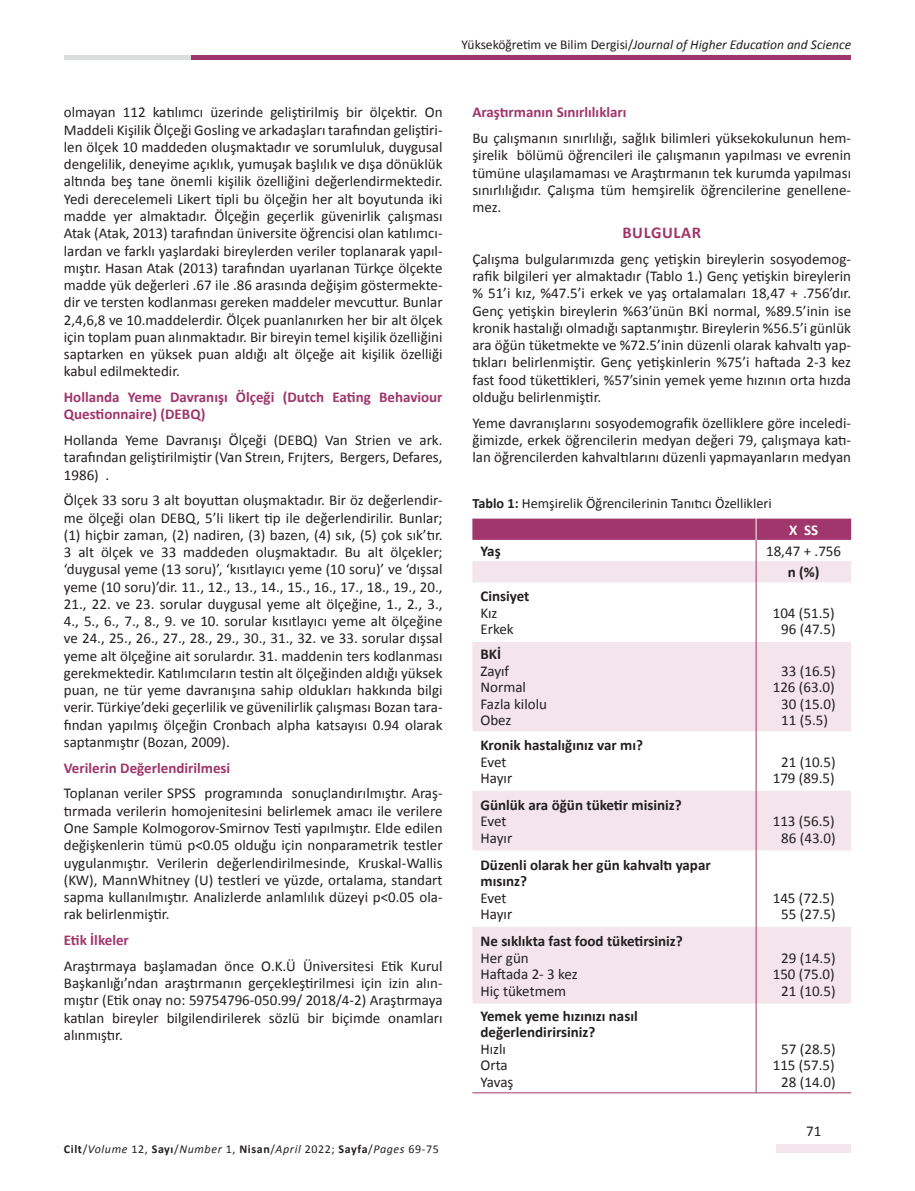
<style>
.page{position:relative;width:915px;height:1191px;background:#fff}
.page>*{position:absolute;margin:0;border:0;box-sizing:border-box;transform-origin:0 0}
.t1{font:700 16.5px "Calibri";letter-spacing:.04em;color:#9f366c}
.t2{font:15px/17.2px "Calibri";color:#231f20;text-align:justify}
.t3{font:700 15px/16.5px "Calibri";color:#231f20}
.t4{font:700 15px/17.2px "Calibri";color:#9f366c}
.t5{font:700 15px "Calibri";color:#fff}
.t6{font:14.25px "Calibri";color:#231f20}
.t7{font:italic 13.5px "Calibri";color:#231f20}
.t8{font:italic 12px "Calibri";letter-spacing:.05em;color:#231f20}
.s1{font-style:normal}
.s2{font-weight:700;font-style:normal}
.s3{font-weight:700}
</style>
<div class="page">
<div style="left:776px;top:1144px;width:74px;height:8px;background:#f3e5eb"></div>
<div style="left:64px;top:55px;width:132px;height:5px;background:#dcdddf"></div>
<div style="left:191px;top:55px;width:659px;height:5px;background:#9f366c"></div>
<svg style="left:472px;top:582px;width:378px;height:421px;fill:#f3e5eb"></svg>
<hr style="left:755px;top:582px;width:1px;height:60px;background:#9f366c">
<hr style="left:755px;top:642px;width:1px;height:89px;background:#9f366c">
<hr style="left:755px;top:731px;width:1px;height:60px;background:#9f366c">
<hr style="left:755px;top:791px;width:1px;height:59px;background:#9f366c">
<hr style="left:755px;top:850px;width:1px;height:77px;background:#9f366c">
<hr style="left:755px;top:927px;width:1px;height:76px;background:#9f366c">
<hr style="left:755px;top:1003px;width:1px;height:89px;background:#9f366c">
<svg style="left:472px;top:518px;width:378px;height:64px"></svg>
<hr style="left:472px;top:1092px;width:283px;height:1px;background:#9f366c">
<hr style="left:755px;top:1092px;width:95px;height:1px;background:#9f366c">
<p class="t7" style="left:461px;top:36px;width:391px"><span class="s1">Yükseköğretim ve Bilim Dergisi/</span>Journal of Higher Education and Science</p>
<p class="t2" style="left:64px;top:104px;width:380px">olmayan 112 katılımcı üzerinde geliştirilmiş bir ölçektir. On Maddeli Kişilik Ölçeği Gosling ve arkadaşları tarafından geliştiri&shy;len ölçek 10 maddeden oluşmaktadır ve sorumluluk, duygusal dengelilik, deneyime açıklık, yumuşak başlılık ve dışa dönüklük altında beş tane önemli kişilik özelliğini değerlendirmektedir.<br>Yedi derecelemeli Likert tipli bu ölçeğin her alt boyutunda iki madde yer almaktadır. Ölçeğin geçerlik güvenirlik çalışması Atak (Atak, 2013) tarafından üniversite öğrencisi olan katılımcı&shy;lardan ve farklı yaşlardaki bireylerden veriler toplanarak yapıl&shy;mıştır. Hasan Atak (2013) tarafından uyarlanan Türkçe ölçekte madde yük değerleri .67 ile .86 arasında değişim göstermekte&shy;dir ve tersten kodlanması gereken maddeler mevcuttur. Bunlar 2,4,6,8 ve 10.maddelerdir. Ölçek puanlanırken her bir alt ölçek için toplam puan alınmaktadır. Bir bireyin temel kişilik özelliğini saptarken en yüksek puan aldığı alt ölçeğe ait kişilik özelliği kabul edilmektedir.</p>
<p class="t4" style="left:64px;top:388px;width:380px">Hollanda Yeme Davranışı Ölçeği (Dutch Eating Behaviour<br>Questionnaire) (DEBQ)</p>
<p class="t2" style="left:64px;top:431px;width:380px">Hollanda Yeme Davranışı Ölçeği (DEBQ) Van Strien ve ark. tarafından geliştirilmiştir (Van Streın, Frıjters, Bergers, Defares, 1986) .</p>
<p class="t2" style="left:64px;top:492px;width:380px">Ölçek 33 soru 3 alt boyuttan oluşmaktadır. Bir öz değerlendir&shy;me ölçeği olan DEBQ, 5’li likert tip ile değerlendirilir. Bunlar; (1) hiçbir zaman, (2) nadiren, (3) bazen, (4) sık, (5) çok sık’tır.<br>3 alt ölçek ve 33 maddeden oluşmaktadır. Bu alt ölçekler; ‘duygusal yeme (13 soru)’, ‘kısıtlayıcı yeme (10 soru)’ ve ‘dışsal yeme (10 soru)’dir. 11., 12., 13., 14., 15., 16., 17., 18., 19., 20., 21., 22. ve 23. sorular duygusal yeme alt ölçeğine, 1., 2., 3., 4., 5., 6., 7., 8., 9. ve 10. sorular kısıtlayıcı yeme alt ölçeğine ve 24., 25., 26., 27., 28., 29., 30., 31., 32. ve 33. sorular dışsal yeme alt ölçeğine ait sorulardır. 31. maddenin ters kodlanması gerekmektedir. Katılımcıların testin alt ölçeğinden aldığı yüksek puan, ne tür yeme davranışına sahip oldukları hakkında bilgi verir. Türkiye’deki geçerlilik ve güvenilirlik çalışması Bozan tara&shy;fından yapılmış ölçeğin Cronbach alpha katsayısı 0.94 olarak saptanmıştır (Bozan, 2009).</p>
<p class="t4" style="left:64px;top:759px;width:168px">Verilerin Değerlendirilmesi</p>
<p class="t2" style="left:64px;top:785px;width:380px">Toplanan veriler SPSS programında sonuçlandırılmıştır. Araş&shy;tırmada verilerin homojenitesini belirlemek amacı ile verilere One Sample Kolmogorov-Smirnov Testi yapılmıştır. Elde edilen değişkenlerin tümü p&lt;0.05 olduğu için nonparametrik testler uygulanmıştır. Verilerin değerlendirilmesinde, Kruskal-Wallis (KW), MannWhitney (U) testleri ve yüzde, ortalama, standart sapma kullanılmıştır. Analizlerde anlamlılık düzeyi p&lt;0.05 ola&shy;rak belirlenmiştir.</p>
<p class="t4" style="left:64px;top:931px;width:67px">Etik İlkeler</p>
<p class="t2" style="left:64px;top:957px;width:380px">Araştırmaya başlamadan önce O.K.Ü Üniversitesi Etik Kurul Başkanlığı’ndan araştırmanın gerçekleştirilmesi için izin alın&shy;mıştır (Etik onay no: 59754796-050.99/ 2018/4-2) Araştırmaya katılan bireyler bilgilendirilerek sözlü bir biçimde onamları alınmıştır.</p>
<p class="t8" style="left:64px;top:1140px;width:376px"><span class="s2">Cilt</span><span class="s1">/</span>Volume <span class="s1">12,</span> <span class="s2">Sayı</span><span class="s1">/</span>Number <span class="s1">1,</span> <span class="s2">Nisan</span><span class="s1">/</span>April <span class="s1">2022;</span> <span class="s2">Sayfa</span><span class="s1">/</span>Pages <span class="s1">69-75</span></p>
<p class="t4" style="left:472px;top:104px;width:156px">Araştırmanın Sınırlılıkları</p>
<p class="t2" style="left:472px;top:130px;width:380px">Bu çalışmanın sınırlılığı, sağlık bilimleri yüksekokulunun hem&shy;şirelik bölümü öğrencileri ile çalışmanın yapılması ve evrenin tümüne ulaşılamaması ve Araştırmanın tek kurumda yapılması sınırlılığıdır. Çalışma tüm hemşirelik öğrencilerine genellene&shy;mez.</p>
<p class="t1" style="left:622px;top:222px;width:80px">BULGULAR</p>
<p class="t2" style="left:472px;top:250px;width:380px">Çalışma bulgularımızda genç yetişkin bireylerin sosyodemog&shy;rafik bilgileri yer almaktadır (Tablo 1.) Genç yetişkin bireylerin % 51’i kız, %47.5’i erkek ve yaş ortalamaları 18,47 + .756’dır.<br>Genç yetişkin bireylerin %63’ünün BKİ normal, %89.5’inin ise kronik hastalığı olmadığı saptanmıştır. Bireylerin %56.5’i günlük ara öğün tüketmekte ve %72.5’inin düzenli olarak kahvaltı yap&shy;tıkları belirlenmiştir. Genç yetişkinlerin %75’i haftada 2-3 kez fast food tükettikleri, %57’sinin yemek yeme hızının orta hızda olduğu belirlenmiştir.</p>
<p class="t2" style="left:472px;top:414px;width:380px">Yeme davranışlarını sosyodemografik özelliklere göre inceledi&shy;ğimizde, erkek öğrencilerin medyan değeri 79, çalışmaya katı&shy;lan öğrencilerden kahvaltılarını düzenli yapmayanların medyan</p>
<p class="t6" style="left:472px;top:494px;width:301px"><span class="s3">Tablo 1:</span> Hemşirelik Öğrencilerinin Tanıtıcı Özellikleri</p>
<p class="t5" style="left:788px;top:520px;width:31px">X SS</p>
<p class="t3" style="left:480px;top:543px;width:22px">Yaş</p>
<p class="t2" style="left:765px;top:542px;width:77px">18,47 + .756</p>
<p class="t3" style="left:787px;top:564px;width:33px">n (%)</p>
<p class="t3" style="left:480px;top:588px;width:50px">Cinsiyet</p>
<p class="t2" style="left:480px;top:604px;width:35px;line-height:16.5px">Kız<br>Erkek</p>
<p class="t2" style="left:772px;top:604px;width:64px;line-height:16.5px;text-align:center">104 (51.5)<br>96 (47.5)</p>
<p class="t3" style="left:480px;top:646px;width:22px">BKİ</p>
<p class="t2" style="left:480px;top:662px;width:68px;line-height:16.5px;text-align:left">Zayıf<br>Normal<br>Fazla kilolu<br>Obez</p>
<p class="t2" style="left:772px;top:662px;width:64px;line-height:16.5px;text-align:center">33 (16.5)<br>126 (63.0)<br>30 (15.0)<br>11 (5.5)</p>
<p class="t3" style="left:480px;top:737px;width:164px">Kronik hastalığınız var mı?</p>
<p class="t2" style="left:480px;top:753px;width:33px;line-height:16.5px">Evet<br>Hayır</p>
<p class="t2" style="left:772px;top:753px;width:64px;line-height:16.5px;text-align:center">21 (10.5)<br>179 (89.5)</p>
<p class="t3" style="left:480px;top:796px;width:203px">Günlük ara öğün tüketir misiniz?</p>
<p class="t2" style="left:480px;top:813px;width:33px;line-height:16.5px">Evet<br>Hayır</p>
<p class="t2" style="left:772px;top:813px;width:64px;line-height:16.5px;text-align:center">113 (56.5)<br>86 (43.0)</p>
<p class="t3" style="left:480px;top:856px;width:232px">Düzenli olarak her gün kahvaltı yapar mısınz?</p>
<p class="t2" style="left:480px;top:889px;width:33px;line-height:16.5px">Evet<br>Hayır</p>
<p class="t2" style="left:772px;top:889px;width:64px;line-height:16.5px;text-align:center">145 (72.5)<br>55 (27.5)</p>
<p class="t3" style="left:480px;top:932px;width:204px">Ne sıklıkta fast food tüketirsiniz?</p>
<p class="t2" style="left:480px;top:949px;width:99px;line-height:16.5px;text-align:left">Her gün<br>Haftada 2- 3 kez<br>Hiç tüketmem</p>
<p class="t2" style="left:772px;top:949px;width:64px;line-height:16.5px;text-align:center">29 (14.5)<br>150 (75.0)<br>21 (10.5)</p>
<p class="t3" style="left:480px;top:1007px;width:159px">Yemek yeme hızınızı nasıl değerlendirirsiniz?</p>
<p class="t2" style="left:480px;top:1040px;width:34px;line-height:16.5px;text-align:left">Hızlı<br>Orta<br>Yavaş</p>
<p class="t2" style="left:772px;top:1040px;width:64px;line-height:16.5px;text-align:center">57 (28.5)<br>115 (57.5)<br>28 (14.0)</p>
<p class="t2" style="left:806px;top:1122px;width:17px">71</p>
</div>
